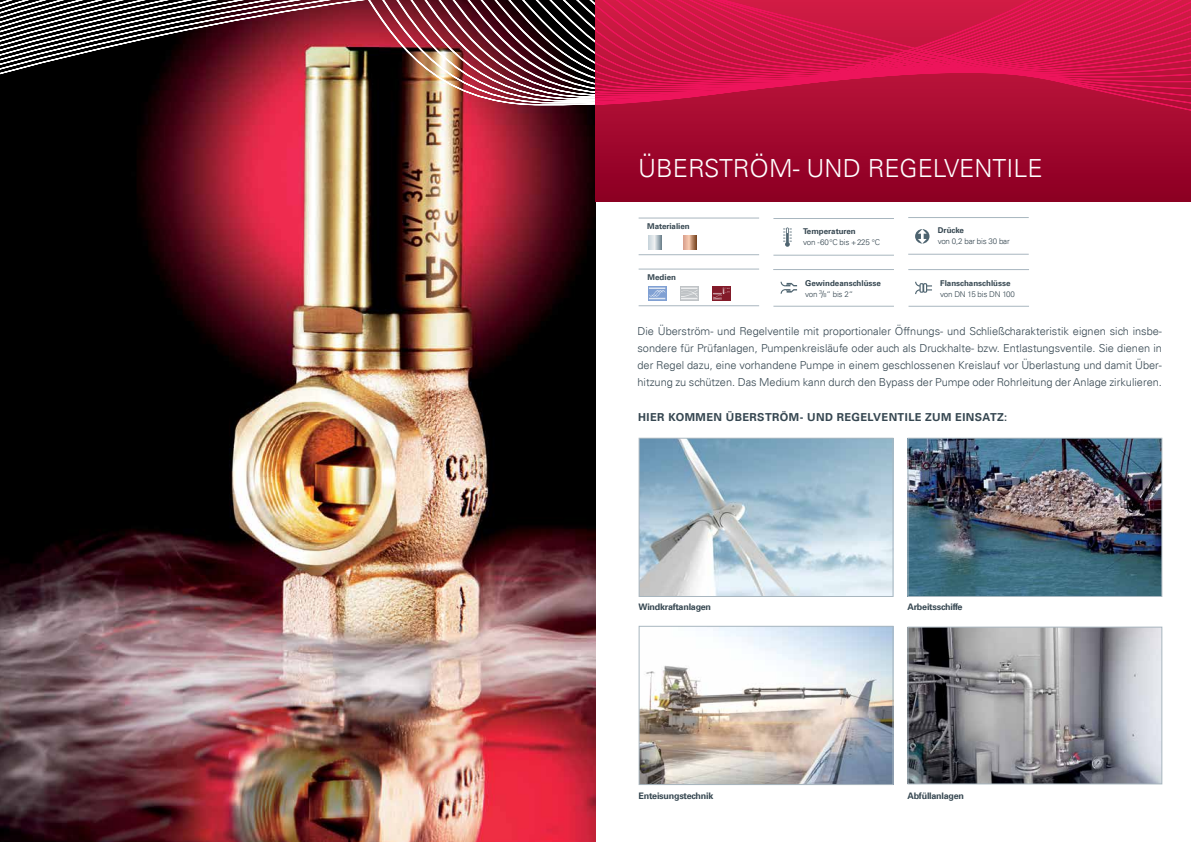
<style>
.page{position:relative;width:1191px;height:842px;background:#fff}
.page>*{position:absolute;margin:0;border:0;box-sizing:border-box;transform-origin:0 0}
.t1{font:300 25px "Univers";color:#fff}
.t2{font:300 11px/16.8px "Univers";color:#364751;text-align:justify}
.t3{font:700 11px "Univers";letter-spacing:.04em;color:#364751}
.t4{font:700 9px "Univers";letter-spacing:-.025em;color:#364751}
.t5{font:700 8px/11px "Univers";color:#364751}
.t6{font:300 8px "Univers";letter-spacing:-.025em;color:#364751}
.s1{font-weight:300}
.s2{font-weight:300;font-size:8.8px}
.s3{font-weight:300;font-size:5.5px}
</style>
<div class="page">
<img style="left:0;top:133px;width:595px;height:709px">
<img style="left:0;top:0;width:595px;height:133px">
<div style="left:595px;top:0;width:596px;height:201px;background:#970228"></div>
<svg style="left:595px;top:0;width:596px;height:138px;background:#c41241"></svg>
<svg style="left:915px;top:229px;width:14px;height:14px"></svg>
<hr style="left:638px;top:254px;width:121px;height:1px;background:#a8b6bf">
<hr style="left:638px;top:218px;width:121px;height:1px;background:#a8b6bf">
<hr style="left:638px;top:305px;width:121px;height:1px;background:#a8b6bf">
<hr style="left:638px;top:269px;width:121px;height:1px;background:#a8b6bf">
<svg style="left:783px;top:227px;width:9px;height:20px"></svg>
<hr style="left:773px;top:255px;width:121px;height:1px;background:#a8b6bf">
<hr style="left:773px;top:218px;width:121px;height:1px;background:#a8b6bf">
<hr style="left:908px;top:254px;width:120px;height:1px;background:#a8b6bf">
<hr style="left:908px;top:217px;width:120px;height:1px;background:#a8b6bf">
<div style="left:647px;top:286px;width:19px;height:14px;background:#80a0d3"></div>
<svg style="left:649px;top:287px;width:16px;height:12px"></svg>
<svg style="left:680px;top:286px;width:18px;height:14px"></svg>
<svg style="left:681px;top:287px;width:16px;height:12px"></svg>
<svg style="left:648px;top:235px;width:13px;height:14px"></svg>
<svg style="left:683px;top:235px;width:13px;height:14px"></svg>
<img style="left:641px;top:628px;width:250px;height:155px">
<div style="left:639px;top:626px;width:254px;height:159px;border:1px solid #a8b6bf"></div>
<img style="left:909px;top:440px;width:251px;height:155px">
<div style="left:907px;top:438px;width:255px;height:159px;border:1px solid #a8b6bf"></div>
<img style="left:641px;top:440px;width:250px;height:155px">
<div style="left:639px;top:438px;width:254px;height:159px;border:1px solid #a8b6bf"></div>
<img style="left:909px;top:629px;width:251px;height:153px">
<div style="left:907px;top:627px;width:255px;height:157px;border:1px solid #a8b6bf"></div>
<svg style="left:780px;top:282px;width:17px;height:12px"></svg>
<hr style="left:773px;top:306px;width:121px;height:1px;background:#a8b6bf">
<hr style="left:773px;top:269px;width:121px;height:1px;background:#a8b6bf">
<hr style="left:908px;top:306px;width:121px;height:1px;background:#a8b6bf">
<hr style="left:908px;top:269px;width:121px;height:1px;background:#a8b6bf">
<svg style="left:915px;top:282px;width:17px;height:12px"></svg>
<div style="left:712px;top:286px;width:19px;height:14px;background:#831a29"></div>
<svg style="left:713px;top:287px;width:17px;height:12px"></svg>
<h1 class="t1" style="left:638px;top:153px;width:34px">Überstr</h1>
<h1 class="t1" style="left:749px;top:153px;width:150px">Öm- und Regelventile</h1>
<p class="t5" style="left:647px;top:221px;width:44px">Materialien</p>
<p class="t5" style="left:647px;top:272px;width:30px">Medien</p>
<p class="t5" style="left:803px;top:226px;width:54px">Temperaturen</p>
<p class="t6" style="left:803px;top:237px;width:78px">von -60°C bis +225 °C</p>
<p class="t5" style="left:937px;top:225px;width:28px">Drücke</p>
<p class="t6" style="left:937px;top:237px;width:73px">von 0,2 bar bis 30 bar</p>
<p class="t5" style="left:805px;top:278px;width:77px">Gewindeanschlüsse <span class="s1">von</span> <sup>3</sup><span class="s2">/</span><span class="s3">8</span><span class="s1">“ bis 2“</span></p>
<p class="t5" style="left:940px;top:278px;width:72px">Flanschanschlüsse</p>
<p class="t6" style="left:940px;top:289px;width:76px">von D N 15 bis D N 100</p>
<p class="t2" style="left:637px;top:323px;width:526px">Die Überström- und Regelventile mit proportionaler Öffnungs- und Schließcharakteristik eignen sich insbe&shy;sondere für Prüfanlagen, Pumpenkreisläufe oder auch als Druckhalte- bzw. Entlastungsventile. Sie dienen in der Regel dazu, eine vorhandene Pumpe in einem geschlossenen Kreislauf vor Überlastung und damit Über&shy;hitzung zu schützen. Das Medium kann durch den Bypass der Pumpe oder Rohrleitung der Anlage zirkulieren.</p>
<p class="t3" style="left:638px;top:410px;width:16px">Hier</p>
<p class="t3" style="left:668px;top:410px;width:18px">kommen</p>
<p class="t3" style="left:725px;top:410px;width:26px">Überström</p>
<p class="t3" style="left:800px;top:410px;width:17px">- und</p>
<p class="t3" style="left:836px;top:410px;width:16px">Regelventile</p>
<p class="t3" style="left:925px;top:410px;width:10px">zum</p>
<p class="t3" style="left:955px;top:410px;width:15px">Einsatz</p>
<p class="t3" style="left:1004px;top:410px;width:5px">:</p>
<p class="t4" style="left:638px;top:602px;width:74px">Windkraftanlagen</p>
<p class="t4" style="left:907px;top:602px;width:57px">Arbeitsschiffe</p>
<p class="t4" style="left:638px;top:790px;width:76px">Enteisungstechnik</p>
<p class="t4" style="left:907px;top:790px;width:58px">Abfüllanlagen</p>
</div>
